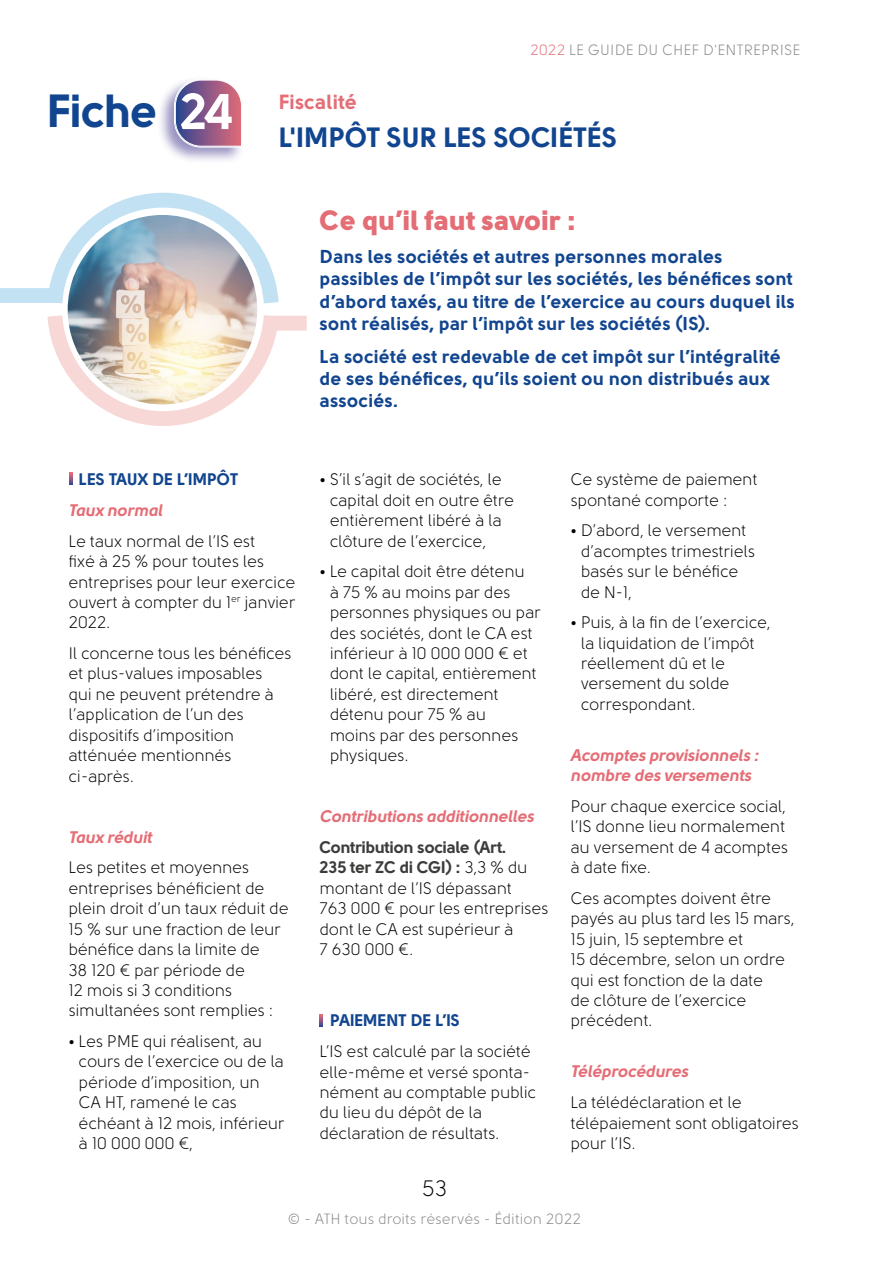
<style>
.page{position:relative;width:869px;height:1263px;background:#fff}
.page>*{position:absolute;margin:0;border:0;box-sizing:border-box;transform-origin:0 0}
.t1{font:46.35px "Solomon Sans Bold";letter-spacing:-.025em;color:#11458f}
.t2{font:27.9px "Solomon Sans Bold";letter-spacing:-.01em;color:#11458f}
.t3{font:27.9px "Solomon Sans Black";letter-spacing:.01em;color:#e46d76}
.t4{font:22.35px "Solomon Sans Book";color:#000}
.t5{font:20.55px "Solomon Sans Bold";letter-spacing:.015em;color:#e46d76}
.t6{font:18.6px/22.4px "Solomon Sans Bold";letter-spacing:.01em;color:#11458f}
.t7{font:16.65px/20.4px "Solomon Sans Book";letter-spacing:-.02em;color:#000}
.t8{font:16.65px/20.4px "Solomon Sans Bold Italic";letter-spacing:-.01em;color:#e46d76}
.t9{font:16.65px/20.4px "Solomon Sans Bold";letter-spacing:-.02em;color:#3c3c3b}
.t10{font:16.65px "Solomon Sans Bold";letter-spacing:-.01em;color:#11458f}
.t11{font:14.85px "Solomon Sans Book";letter-spacing:.005em;color:#878786}
.s1{color:#e46d76}
.s2{font-size:50.1px;color:#fff}
.s3{font-family:"Solomon Sans Book";color:#000}
</style>
<div class="page">
<div style="left:156px;top:76px;width:89px;height:89px;background:#312783;opacity:.5"></div>
<svg style="left:174px;top:79px;width:69px;height:69px"></svg>
<div style="left:0;top:288px;width:62px;height:15px;background:#c2e1f3"></div>
<div style="left:264px;top:316px;width:43px;height:15px;background:#f8d8d6"></div>
<img style="left:47px;top:192px;width:240px;height:234px">
<svg style="left:70px;top:473px;width:3px;height:12px"></svg>
<svg style="left:319px;top:1014px;width:4px;height:12px"></svg>
<p class="t11" style="left:530px;top:41px;width:272px"><span class="s1">2022</span> LE GUIDE DU CHEF D'ENTREPRISE</p>
<h1 class="t1" style="left:47px;top:84px;width:188px">Fiche <span class="s2">24</span></h1>
<p class="t5" style="left:279px;top:90px;width:79px">Fiscalité</p>
<h2 class="t2" style="left:279px;top:121px;width:340px">L'IMPÔT SUR LES SOCIÉTÉS</h2>
<h2 class="t3" style="left:320px;top:205px;width:257px">Ce qu’il faut savoir :</h2>
<p class="t6" style="left:320px;top:246px;width:476px">Dans les sociétés et autres personnes morales passibles de l’impôt sur les sociétés, les bénéfices sont d’abord taxés, au titre de l’exercice au cours duquel ils sont réalisés, par l’impôt sur les sociétés (IS).</p>
<p class="t6" style="left:320px;top:345px;width:462px">La société est redevable de cet impôt sur l’intégralité de ses bénéfices, qu’ils soient ou non distribués aux associés.</p>
<p class="t10" style="left:79px;top:470px;width:161px">LES TAUX DE L’IMPÔT</p>
<p class="t8" style="left:68px;top:500px;width:96px">Taux normal</p>
<p class="t7" style="left:68px;top:531px;width:228px">Le taux normal de l’IS est<br>fixé à 25 % pour toutes les entreprises pour leur exercice ouvert à compter du 1<sup>er</sup> janvier<br>2022.</p>
<p class="t7" style="left:68px;top:643px;width:225px">Il concerne tous les bénéfices et plus-values imposables<br>qui ne peuvent prétendre à l’application de l’un des dispositifs d’imposition atténuée mentionnés ci-après.</p>
<p class="t8" style="left:68px;top:827px;width:85px">Taux réduit</p>
<p class="t7" style="left:68px;top:858px;width:222px">Les petites et moyennes entreprises bénéficient de plein droit d’un taux réduit de<br>15 % sur une fraction de leur bénéfice dans la limite de<br>38 120 € par période de<br>12 mois si 3 conditions simultanées sont remplies :</p>
<p class="t7" style="left:79px;top:1031px;width:207px;text-indent:-10px">• Les PME qui réalisent, au cours de l’exercice ou de la période d’imposition, un<br>CA HT, ramené le cas échéant à 12 mois, inférieur à 10 000 000 €,</p>
<p class="t7" style="left:329px;top:470px;width:186px;text-indent:-10px">• S’il s’agit de sociétés, le capital doit en outre être entièrement libéré à la clôture de l’exercice,</p>
<p class="t7" style="left:329px;top:562px;width:213px;text-indent:-10px">• Le capital doit être détenu<br>à 75 % au moins par des personnes physiques ou par des sociétés, dont le CA est inférieur à 10 000 000 € et dont le capital, entièrement libéré, est directement détenu pour 75 % au<br>moins par des personnes physiques.</p>
<p class="t8" style="left:319px;top:806px;width:216px">Contributions additionnelles</p>
<p class="t9" style="left:319px;top:837px;width:209px">Contribution sociale (Art.<br>235 ter ZC di CGI) : <span class="s3">3,3 % du</span></p>
<p class="t7" style="left:319px;top:878px;width:230px">montant de l’IS dépassant<br>763 000 € pour les entreprises dont le CA est supérieur à<br>7 630 000 €.</p>
<p class="t10" style="left:330px;top:1011px;width:131px">PAIEMENT DE L’IS</p>
<p class="t7" style="left:319px;top:1041px;width:218px">L’IS est calculé par la société elle-même et versé sponta&shy;nément au comptable public du lieu du dépôt de la déclaration de résultats.</p>
<h3 class="t4" style="left:421px;top:1177px;width:27px">53</h3>
<p class="t7" style="left:570px;top:470px;width:188px">Ce système de paiement spontané comporte :</p>
<p class="t7" style="left:580px;top:521px;width:176px;text-indent:-10px">• D’abord, le versement d’acomptes trimestriels basés sur le bénéfice de N-1,</p>
<p class="t7" style="left:580px;top:613px;width:191px;text-indent:-10px">• Puis, à la fin de l’exercice, la liquidation de l’impôt réellement dû et le versement du solde correspondant.</p>
<p class="t8" style="left:570px;top:745px;width:190px">Acomptes provisionnels : nombre des versements</p>
<p class="t7" style="left:570px;top:796px;width:219px">Pour chaque exercice social, l’IS donne lieu normalement au versement de 4 acomptes à date fixe.</p>
<p class="t7" style="left:570px;top:888px;width:225px">Ces acomptes doivent être payés au plus tard les 15 mars,<br>15 juin, 15 septembre et<br>15 décembre, selon un ordre qui est fonction de la date<br>de clôture de l’exercice précédent.</p>
<p class="t8" style="left:570px;top:1061px;width:119px">Téléprocédures</p>
<p class="t7" style="left:570px;top:1092px;width:230px">La télédéclaration et le télépaiement sont obligatoires pour l’IS.</p>
<p class="t11" style="left:288px;top:1212px;width:294px">© - ATH tous droits réservés - Édition 2022</p>
</div>
